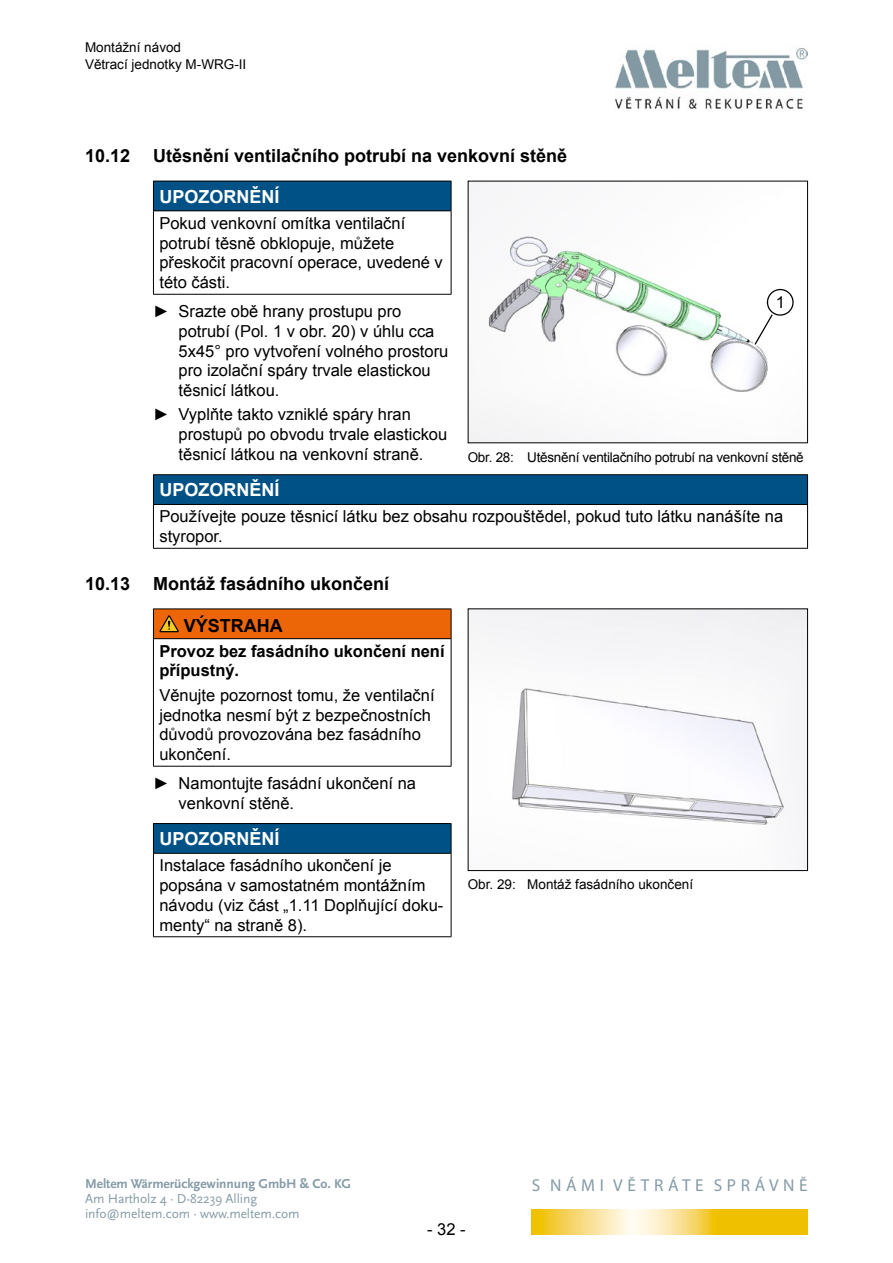
<style>
.page{position:relative;width:893px;height:1263px;background:#fff}
.page>*{position:absolute;margin:0;border:0;box-sizing:border-box;transform-origin:0 0}
.t1{font:700 18px "Arial";color:#000}
.t2{font:700 18px "Arial";color:#fff}
.t3{font:17.25px "Myriad Pro";letter-spacing:.27em;color:#859ba6}
.t4{font:16.5px/19.8px "Arial";color:#000}
.t5{font:700 16.5px/19.8px "Arial";color:#000}
.t6{font:13.5px/16.2px "Arial";color:#000}
.t7{font:13.5px/15px "Scala Sans Pro";letter-spacing:-.005em;color:#859ba6}
.t8{font:13.5px "Arial";letter-spacing:-.02em;color:#000}
.t9{font:700 13.5px "Scala Sans Pro";letter-spacing:-.005em;color:#859ba6}
</style>
<div class="page">
<svg style="left:531px;top:1209px;width:277px;height:25px;background:#f5d45a"></svg>
<img style="left:614px;top:48px;width:194px;height:61px">
<div style="left:153px;top:181px;width:298px;height:30px;background:#005286"></div>
<hr style="left:153px;top:181px;width:298px;height:1px;background:#000">
<svg style="left:153px;top:181px;width:1px;height:29px"></svg>
<svg style="left:451px;top:181px;width:1px;height:29px"></svg>
<hr style="left:153px;top:210px;width:298px;height:1px;background:#000">
<hr style="left:153px;top:211px;width:1px;height:83px;background:#000">
<hr style="left:451px;top:211px;width:1px;height:83px;background:#000">
<hr style="left:153px;top:294px;width:298px;height:1px;background:#000">
<div style="left:153px;top:475px;width:654px;height:29px;background:#005286"></div>
<hr style="left:153px;top:474px;width:655px;height:1px;background:#000">
<svg style="left:153px;top:475px;width:1px;height:29px"></svg>
<svg style="left:807px;top:475px;width:1px;height:29px"></svg>
<hr style="left:153px;top:504px;width:655px;height:1px;background:#000">
<hr style="left:153px;top:505px;width:1px;height:43px;background:#000">
<hr style="left:807px;top:505px;width:1px;height:43px;background:#000">
<hr style="left:153px;top:548px;width:655px;height:1px;background:#000">
<div style="left:153px;top:609px;width:298px;height:30px;background:#ec6608"></div>
<hr style="left:153px;top:608px;width:298px;height:1px;background:#000">
<svg style="left:451px;top:609px;width:1px;height:29px"></svg>
<hr style="left:153px;top:638px;width:298px;height:1px;background:#000">
<hr style="left:153px;top:639px;width:1px;height:127px;background:#000">
<hr style="left:451px;top:639px;width:1px;height:127px;background:#000">
<hr style="left:153px;top:766px;width:298px;height:1px;background:#000">
<svg style="left:153px;top:609px;width:26px;height:29px"></svg>
<div style="left:153px;top:823px;width:298px;height:30px;background:#005286"></div>
<hr style="left:153px;top:823px;width:298px;height:1px;background:#000">
<svg style="left:153px;top:824px;width:1px;height:29px"></svg>
<svg style="left:451px;top:824px;width:1px;height:29px"></svg>
<hr style="left:153px;top:853px;width:298px;height:1px;background:#000">
<hr style="left:153px;top:854px;width:1px;height:82px;background:#000">
<hr style="left:451px;top:854px;width:1px;height:82px;background:#000">
<hr style="left:153px;top:936px;width:298px;height:1px;background:#000">
<img style="left:470px;top:236px;width:298px;height:205px">
<svg style="left:750px;top:285px;width:44px;height:64px"></svg>
<div style="left:767px;top:290px;width:26px;height:25px;background:#fff;border-radius:50%"></div>
<div style="left:767px;top:289px;width:27px;height:27px;border:1px solid #000;border-radius:50%"></div>
<img style="left:470px;top:610px;width:336px;height:228px">
<div style="left:468px;top:608px;width:340px;height:263px;border:1px solid #000"></div>
<p class="t6" style="left:85px;top:40px;width:163px">Montážní návod<br>Větrací jednotky M-WRG-II</p>
<p class="t1" style="left:85px;top:144px;width:47px">10.12</p>
<p class="t1" style="left:153px;top:144px;width:416px">Utěsnění ventilačního potrubí na venkovní stěně</p>
<p class="t2" style="left:159px;top:184px;width:122px">UPOZORNĚNÍ</p>
<p class="t4" style="left:159px;top:213px;width:285px">Pokud venkovní omítka ventilační potrubí těsně obklopuje, můžete přeskočit pracovní operace, uvedené v této části.</p>
<p class="t4" style="left:179px;top:301px;width:271px;text-indent:-26px">► Srazte obě hrany prostupu pro potrubí (Pol. 1 v obr. 20) v úhlu cca<br>5x45° pro vytvoření volného prostoru pro izolační spáry trvale elastickou těsnicí látkou.</p>
<p class="t4" style="left:179px;top:405px;width:270px;text-indent:-26px">► Vyplňte takto vzniklé spáry hran prostupů po obvodu trvale elastickou těsnicí látkou na venkovní straně.</p>
<p class="t2" style="left:159px;top:478px;width:122px">UPOZORNĚNÍ</p>
<p class="t4" style="left:159px;top:507px;width:625px">Používejte pouze těsnicí látku bez obsahu rozpouštědel, pokud tuto látku nanášíte na styropor.</p>
<p class="t1" style="left:85px;top:571px;width:47px">10.13</p>
<p class="t1" style="left:153px;top:571px;width:238px">Montáž fasádního ukončení</p>
<p class="t1" style="left:184px;top:614px;width:100px">VÝSTRAHA</p>
<p class="t5" style="left:159px;top:641px;width:287px">Provoz bez fasádního ukončení není přípustný.</p>
<p class="t4" style="left:159px;top:685px;width:277px">Věnujte pozornost tomu, že ventilační jednotka nesmí být z bezpečnostních důvodů provozována bez fasádního ukončení.</p>
<p class="t4" style="left:179px;top:773px;width:239px;text-indent:-26px">► Namontujte fasádní ukončení na venkovní stěně.</p>
<p class="t2" style="left:159px;top:827px;width:122px">UPOZORNĚNÍ</p>
<p class="t4" style="left:159px;top:856px;width:285px">Instalace fasádního ukončení je popsána v samostatném montážním návodu (viz část „1.11 Doplňující doku&shy;menty“ na straně 8).</p>
<p class="t4" style="left:776px;top:293px;width:11px">1</p>
<p class="t8" style="left:468px;top:448px;width:338px">Obr. 28: Utěsnění ventilačního potrubí na venkovní stěně</p>
<p class="t6" style="left:468px;top:876px;width:227px">Obr. 29: Montáž fasádního ukončení</p>
<p class="t9" style="left:85px;top:1176px;width:267px">Meltem Wärmerückgewinnung GmbH &amp; Co. KG</p>
<p class="t7" style="left:85px;top:1191px;width:216px">Am Hartholz 4 · D-82239 Alling info@meltem.com · www.meltem.com</p>
<p class="t4" style="left:427px;top:1219px;width:40px">- 32 -</p>
<p class="t3" style="left:532px;top:1174px;width:278px">S NÁMI VĚTRÁTE SPRÁVNĚ</p>
</div>
